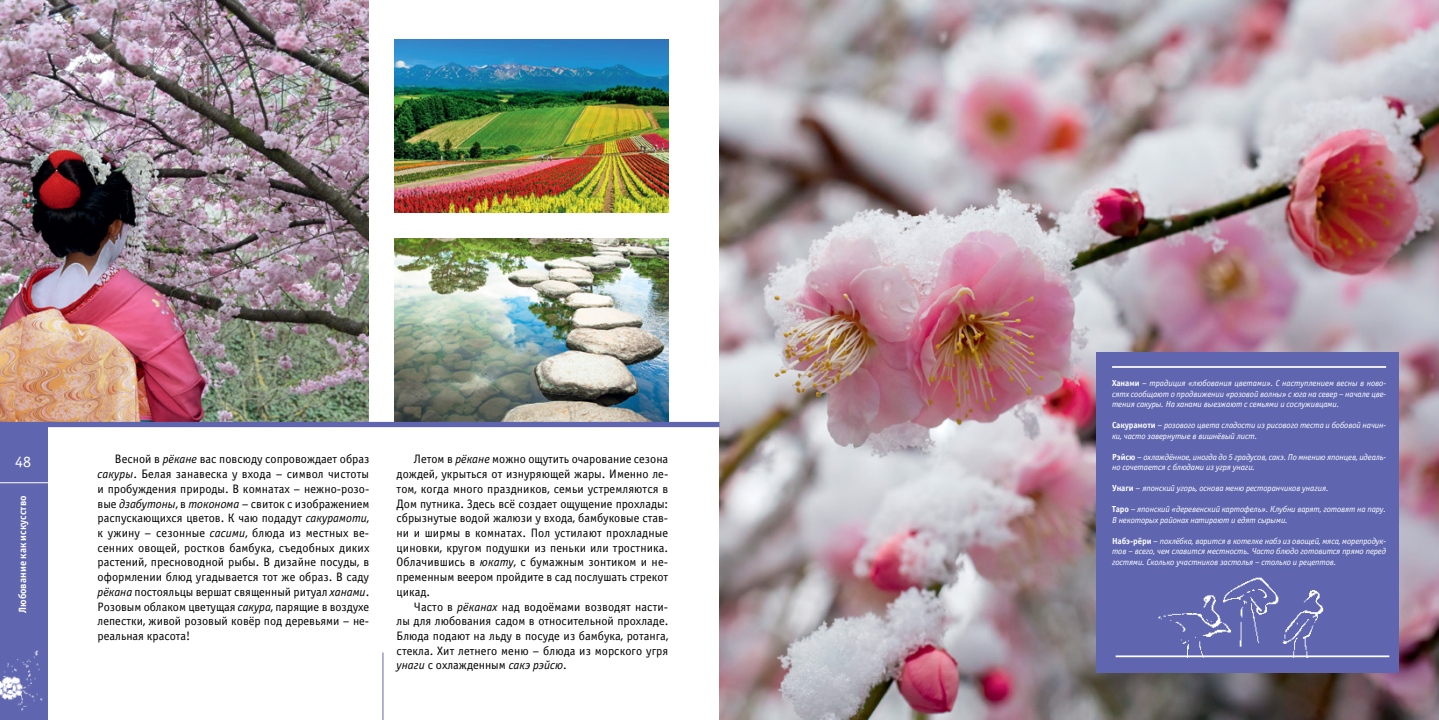
<style>
.page{position:relative;width:1439px;height:720px;background:#fff}
.page>*{position:absolute;margin:0;border:0;box-sizing:border-box;transform-origin:0 0}
.t1{font:15.75px "Officina Sans Book C";color:#fff}
.t2{font:12.25px/14.7px "Officina Sans Book C";color:#000;text-align:justify}
.t3{font:10.5px "Officina Sans Bold C";color:#fff}
.t4{font:italic 8.75px/10.5px "Officina Sans Book C";letter-spacing:-.01em;color:#fff}
.s1{font-style:italic}
.s2{font-family:"Officina Sans Bold C";font-style:normal}
.s3{font-style:normal}
</style>
<div class="page">
<img style="left:0;top:0;width:368px;height:421px">
<img style="left:719px;top:0;width:720px;height:719px">
<hr style="left:382px;top:652px;width:1px;height:67px;background:#5f66af">
<div style="left:0;top:426px;width:48px;height:293px;background:#5f66af"></div>
<img style="left:0;top:650px;width:43px;height:61px">
<hr style="left:0;top:482px;width:54px;height:1px;background:#fff">
<img style="left:394px;top:238px;width:274px;height:183px">
<img style="left:394px;top:40px;width:274px;height:172px">
<div style="left:0;top:421px;width:719px;height:6px;background:#5f66af"></div>
<div style="left:1096px;top:352px;width:303px;height:320px;background:#5f66af"></div>
<img style="left:1158px;top:577px;width:166px;height:78px">
<hr style="left:1112px;top:366px;width:274px;height:1px;background:#fff">
<hr style="left:1115px;top:655px;width:274px;height:2px;background:#fff">
<p class="t1" style="left:15px;top:453px;width:17px">48</p>
<p class="t3" style="left:17px;top:613px;width:119px;rotate:-90deg">Любование как искусство</p>
<p class="t2" style="left:98px;top:452px;width:273px;text-indent:17px">Весной в <span class="s1">рёкане</span> вас повсюду сопровождает образ <span class="s1">сакуры</span>. Белая занавеска у входа – символ чистоты и пробуждения природы. В комнатах – нежно-розо&shy;вые <span class="s1">дзабутоны</span>, в <span class="s1">токонома</span> – свиток с изображением распускающихся цветов. К чаю подадут <span class="s1">сакурамоти</span>, к ужину – сезонные <span class="s1">сасими</span>, блюда из местных ве&shy;сенних овощей, ростков бамбука, съедобных диких растений, пресноводной рыбы. В дизайне посуды, в оформлении блюд угадывается тот же образ. В саду <span class="s1">рёкана</span> постояльцы вершат священный ритуал <span class="s1">ханами</span>.<br>Розовым облаком цветущая <span class="s1">сакура</span>, парящие в воздухе лепестки, живой розовый ковёр под деревьями – не&shy;реальная красота!</p>
<p class="t2" style="left:396px;top:452px;width:273px;text-indent:17px">Летом в <span class="s1">рёкане</span> можно ощутить очарование сезона дождей, укрыться от изнуряющей жары. Именно ле&shy;том, когда много праздников, семьи устремляются в Дом путника. Здесь всё создает ощущение прохлады: сбрызнутые водой жалюзи у входа, бамбуковые став&shy;ни и ширмы в комнатах. Пол устилают прохладные циновки, кругом подушки из пеньки или тростника.<br>Облачившись в <span class="s1">юкату</span>, с бумажным зонтиком и не&shy;пременным веером пройдите в сад послушать стрекот цикад.</p>
<p class="t2" style="left:396px;top:599px;width:273px;text-indent:17px">Часто в <span class="s1">рёканах</span> над водоёмами возводят насти&shy;лы для любования садом в относительной прохладе.<br>Блюда подают на льду в посуде из бамбука, ротанга, стекла. Хит летнего меню – блюда из морского угря <span class="s1">унаги</span> с охлажденным <span class="s1">сакэ рэйсю</span>.</p>
<p class="t4" style="left:1112px;top:378px;width:275px;text-align:justify"><span class="s2">Ханами</span> <span class="s3">–</span> традиция «любования цветами». С наступлением весны в ново&shy;сятх сообщают о продвижении «розовой волны» с юга на север – начале цве&shy;тения сакуры. На ханами выезжают с семьями и сослуживцами.</p>
<p class="t4" style="left:1112px;top:420px;width:275px"><span class="s2">Сакурамоти</span> <span class="s3">–</span> розового цвета сладости из рисового теста и бобовой начин&shy;ки, часто завернутые в вишнёвый лист.</p>
<p class="t4" style="left:1112px;top:451px;width:276px"><span class="s2">Рэйсю</span> <span class="s3">–</span> охлаждённое, иногда до 5 градусов, сакэ. По мнению японцев, идеаль&shy;но сочетается с блюдами из угря унаги.</p>
<p class="t4" style="left:1112px;top:483px;width:218px"><span class="s2">Унаги</span> <span class="s3">–</span> японский угорь, основа меню ресторанчиков унагия.</p>
<p class="t4" style="left:1112px;top:504px;width:275px"><span class="s2">Таро</span> <span class="s3">–</span> японский «деревенский картофель». Клубни варят, готовят на пару.<br>В некоторых районах натирают и едят сырыми.</p>
<p class="t4" style="left:1112px;top:535px;width:275px;text-align:justify"><span class="s2">Набэ-рёри</span> <span class="s3">–</span> похлёбка, варится в котелке набэ из овощей, мяса, морепродук&shy;тов – всего, чем славится местность. Часто блюдо готовится прямо перед гостями. Сколько участников застолья – столько и рецептов.</p>
</div>
